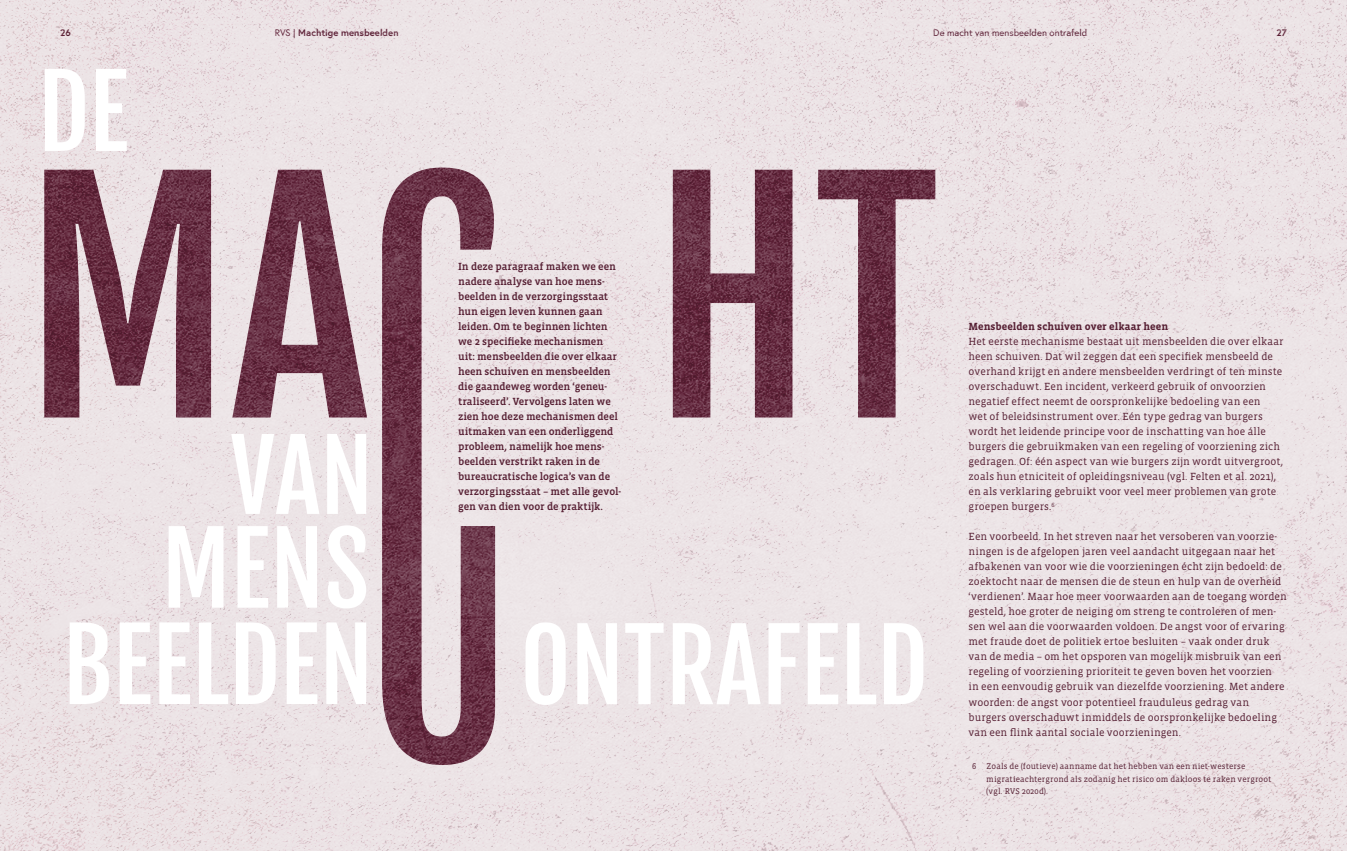
<style>
.page{position:relative;width:1347px;height:851px;background:#fff}
.page>*{position:absolute;margin:0;border:0;box-sizing:border-box;transform-origin:0 0}
.body_text{font:10.62px/15px "Vista Slab OTCE";letter-spacing:.005em;color:#572034}
.body_text-2{font:500 10.62px/15px "Vista Slab OTCE";letter-spacing:-.005em;color:#572034}
.body_text-3{font:700 10.62px "Vista Slab OTCE";letter-spacing:.005em;color:#572034}
.page_numbers_and_sub{font:9.5px "Europa";color:#572034}
.page_numbers_and_sub-2{font:700 9.5px "Europa";letter-spacing:.005em;color:#572034}
.footnote_body{font:8.5px/12.5px "Vista Slab OTCE";letter-spacing:.01em;color:#572034}
.s1{font-weight:400}
</style>
<div class="page">
<img style="left:0;top:0;width:1346px;height:850px">
<svg style="left:45px;top:69px;width:40px;height:82px"></svg>
<svg style="left:96px;top:69px;width:31px;height:82px"></svg>
<svg style="left:231px;top:434px;width:88px;height:80px"></svg>
<svg style="left:327px;top:434px;width:39px;height:80px"></svg>
<svg style="left:169px;top:526px;width:54px;height:81px"></svg>
<svg style="left:237px;top:526px;width:31px;height:81px"></svg>
<svg style="left:277px;top:526px;width:40px;height:81px"></svg>
<svg style="left:328px;top:525px;width:38px;height:83px"></svg>
<svg style="left:70px;top:622px;width:39px;height:82px"></svg>
<svg style="left:120px;top:622px;width:30px;height:82px"></svg>
<svg style="left:159px;top:622px;width:31px;height:82px"></svg>
<svg style="left:199px;top:622px;width:29px;height:82px"></svg>
<svg style="left:236px;top:622px;width:40px;height:82px"></svg>
<svg style="left:287px;top:622px;width:30px;height:82px"></svg>
<svg style="left:326px;top:622px;width:40px;height:82px"></svg>
<svg style="left:525px;top:622px;width:40px;height:82px"></svg>
<svg style="left:577px;top:623px;width:40px;height:81px"></svg>
<svg style="left:625px;top:623px;width:38px;height:81px"></svg>
<svg style="left:673px;top:623px;width:87px;height:81px"></svg>
<svg style="left:768px;top:623px;width:31px;height:81px"></svg>
<svg style="left:807px;top:623px;width:31px;height:81px"></svg>
<svg style="left:847px;top:623px;width:29px;height:81px"></svg>
<svg style="left:884px;top:623px;width:39px;height:81px"></svg>
<p class="page_numbers_and_sub-2" style="left:60px;top:26px;width:12px">26</p>
<p class="page_numbers_and_sub-2" style="left:275px;top:26px;width:125px"><span class="s1">RVS |</span> Machtige mensbeelden</p>
<p class="page_numbers_and_sub" style="left:933px;top:26px;width:155px">De macht van mensbeelden ontrafeld</p>
<p class="page_numbers_and_sub-2" style="left:1276px;top:26px;width:12px">27</p>
<p class="body_text-2" style="left:458px;top:259px;width:164px">In deze paragraaf maken we een nadere analyse van hoe mens&shy;beelden in de verzorgingsstaat hun eigen leven kunnen gaan leiden. Om te beginnen lichten we 2 specifieke mechanismen uit: mensbeelden die over elkaar heen schuiven en mensbeelden die gaandeweg worden ‘geneu&shy;traliseerd’. Vervolgens laten we zien hoe deze mechanismen deel uitmaken van een onderliggend probleem, namelijk hoe mens&shy;beelden verstrikt raken in de bureaucratische logica’s van de verzorgingsstaat – met alle gevol&shy;gen van dien voor de praktijk.</p>
<p class="body_text-3" style="left:968px;top:320px;width:201px">Mensbeelden schuiven over elkaar heen</p>
<p class="body_text" style="left:968px;top:334px;width:316px">Het eerste mechanisme bestaat uit mensbeelden die over elkaar heen schuiven. Dat wil zeggen dat een specifiek mensbeeld de overhand krijgt en andere mensbeelden verdringt of ten minste overschaduwt. Een incident, verkeerd gebruik of onvoorzien negatief effect neemt de oorspronkelijke bedoeling van een<br>wet of beleidsinstrument over. Eén type gedrag van burgers wordt het leidende principe voor de inschatting van hoe álle burgers die gebruikmaken van een regeling of voorziening zich gedragen. Of: één aspect van wie burgers zijn wordt uitvergroot, zoals hun etniciteit of opleidingsniveau (vgl. Felten et al. 2021), en als verklaring gebruikt voor veel meer problemen van grote groepen burgers.<sup>6</sup></p>
<p class="body_text" style="left:968px;top:529px;width:320px">Een voorbeeld. In het streven naar het versoberen van voorzie&shy;ningen is de afgelopen jaren veel aandacht uitgegaan naar het afbakenen van voor wie die voorzieningen écht zijn bedoeld: de zoektocht naar de mensen die de steun en hulp van de overheid ‘verdienen’. Maar hoe meer voorwaarden aan de toegang worden gesteld, hoe groter de neiging om streng te controleren of men&shy;sen wel aan die voorwaarden voldoen. De angst voor of ervaring met fraude doet de politiek ertoe besluiten – vaak onder druk van de media – om het opsporen van mogelijk misbruik van een regeling of voorziening prioriteit te geven boven het voorzien<br>in een eenvoudig gebruik van diezelfde voorziening. Met andere woorden: de angst voor potentieel frauduleus gedrag van burgers overschaduwt inmiddels de oorspronkelijke bedoeling van een flink aantal sociale voorzieningen.</p>
<p class="footnote_body" style="left:986px;top:760px;width:286px;text-indent:-14px">6 Zoals de (foutieve) aanname dat het hebben van een niet-westerse migratieachtergrond als zodanig het risico om dakloos te raken vergroot (vgl. RVS 2020d).</p>
</div>
